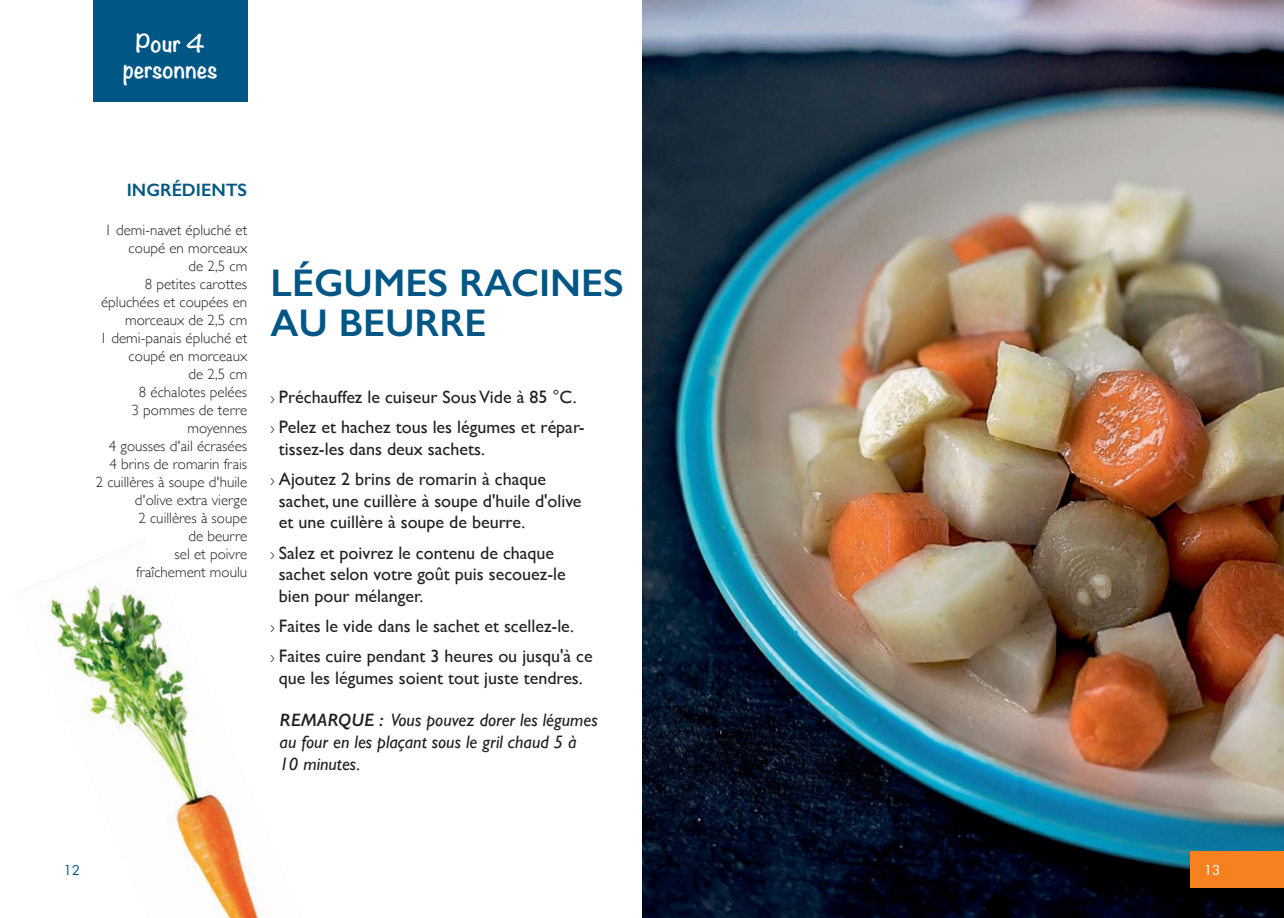
<style>
.page{position:relative;width:1284px;height:918px;background:#fff}
.page>*{position:absolute;margin:0;border:0;box-sizing:border-box;transform-origin:0 0}
.t1{font:600 38.7px/40.5px "Gill Sans";color:#005786}
.t2{font:700 21.6px/26px "Noteworthy";color:#fff;text-align:center}
.t3{font:18px/30.2px "Gill Sans";color:#231f20}
.t4{font:italic 18px/21.6px "Gill Sans";color:#231f20}
.t5{font:600 18px "Gill Sans";color:#005786}
.t6{font:300 15px/18px "Gill Sans";color:#231f20;text-align:right}
.t7{font:15px "Futura Boo";color:#005786}
.t8{font:15px "Futura Boo";color:#fff}
.s1{font-weight:300;font-size:15px}
.s2{font-weight:600}
</style>
<div class="page">
<img style="left:642px;top:0;width:641px;height:918px">
<div style="left:1190px;top:851px;width:93px;height:37px;background:#f5821f"></div>
<img style="left:14px;top:539px;width:244px;height:379px">
<div style="left:93px;top:0;width:154px;height:102px;background:#005786"></div>
<p class="t2" style="left:123px;top:28px;width:96px">Pour 4 personnes</p>
<p class="t5" style="left:127px;top:179px;width:122px">INGRÉDIENTS</p>
<p class="t6" style="left:96px;top:221px;width:153px">1 demi-navet épluché et coupé en morceaux<br>de 2,5 cm<br>8 petites carottes épluchées et coupées en morceaux de 2,5 cm<br>1 demi-panais épluché et coupé en morceaux<br>de 2,5 cm<br>8 échalotes pelées<br>3 pommes de terre moyennes<br>4 gousses d'ail écrasées<br>4 brins de romarin frais<br>2 cuillères à soupe d'huile d'olive extra vierge<br>2 cuillères à soupe<br>de beurre<br>sel et poivre<br>fraîchement moulu</p>
<h1 class="t1" style="left:270px;top:262px;width:355px">LÉGUMES RACINES<br>AU BEURRE</h1>
<p class="t3" style="left:270px;top:382px;width:315px"><span class="s1">›</span> Préchauffez le cuiseur Sous Vide à 85 °C. <span class="s1">›</span> Pelez et hachez tous les légumes et répar-</p>
<p class="t3" style="left:270px;top:434px;width:277px;text-indent:8px">tissez-les dans deux sachets.<br><span class="s1">›</span> Ajoutez 2 brins de romarin à chaque</p>
<p class="t3" style="left:279px;top:490px;width:304px;line-height:21.6px">sachet, une cuillère à soupe d'huile d'olive et une cuillère à soupe de beurre.</p>
<p class="t3" style="left:279px;top:541px;width:288px;line-height:21.6px;text-indent:-8px"><span class="s1">›</span> Salez et poivrez le contenu de chaque sachet selon votre goût puis secouez-le bien pour mélanger.</p>
<p class="t3" style="left:270px;top:610px;width:324px"><span class="s1">›</span> Faites le vide dans le sachet et scellez-le.<br><span class="s1">›</span> Faites cuire pendant 3 heures ou jusqu'à ce</p>
<p class="t3" style="left:279px;top:662px;width:305px">que les légumes soient tout juste tendres.</p>
<p class="t4" style="left:279px;top:709px;width:320px"><span class="s2">REMARQUE :</span> Vous pouvez dorer les légumes au four en les plaçant sous le gril chaud 5 à<br>10 minutes.</p>
<p class="t7" style="left:63px;top:864px;width:18px">12</p>
<p class="t8" style="left:1203px;top:864px;width:18px">13</p>
</div>
